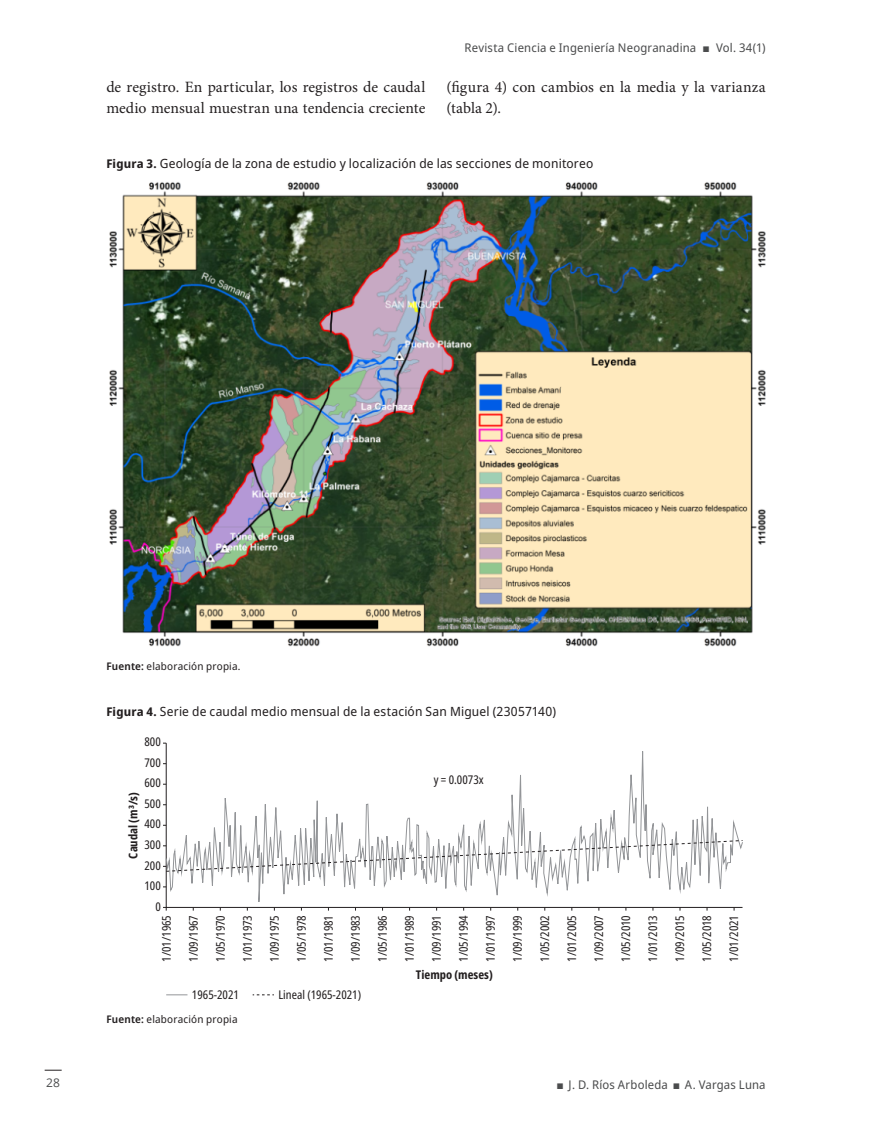
<style>
.page{position:relative;width:872px;height:1127px;background:#fff}
.page>*{position:absolute;margin:0;border:0;box-sizing:border-box;transform-origin:0 0}
._01_TextoCorrido{font:15.75px/20.2px "Minion Pro";letter-spacing:.005em;color:#231f20}
._06_TítuloFigura{font:12.75px "Noto Sans Display";letter-spacing:.01em;color:#231f20}
.t1{font:condensed 12px/20.5px "Noto Sans Display";color:#231f20;text-align:justify}
.t2{font:12px "Noto Sans Display";letter-spacing:.015em;color:#4b4c4d}
.t3{font:700 condensed 12px "Noto Sans Display";color:#231f20}
.t4{font:12px "Open Sans";color:#4b4c4d}
._06_FuenteTABLA{font:10.5px "Noto Sans Display";letter-spacing:.02em;color:#231f20}
.s1{font-weight:700;font-size:12px}
.s2{font-weight:600}
</style>
<div class="page">
<svg style="left:45px;top:1070px;width:17px;height:1px"></svg>
<img style="left:109px;top:182px;width:657px;height:465px">
<svg style="left:166px;top:994px;width:21px;height:1px"></svg>
<svg style="left:253px;top:994px;width:21px;height:1px"></svg>
<svg style="left:165px;top:742px;width:578px;height:169px"></svg>
<svg style="left:163px;top:840px;width:580px;height:32px"></svg>
<p class="t2" style="left:464px;top:39px;width:302px">Revista Ciencia e Ingeniería Neogranadina ■ Vol. 34(1)</p>
<p class="_01_TextoCorrido" style="left:106px;top:77px;width:320px">de registro. En particular, los registros de caudal medio mensual muestran una tendencia creciente</p>
<p class="_01_TextoCorrido" style="left:446px;top:77px;width:320px">(figura 4) con cambios en la media y la varianza (tabla 2).</p>
<p class="_06_TítuloFigura" style="left:106px;top:154px;width:488px"><span class="s1">Figura 3.</span> Geología de la zona de estudio y localización de las secciones de monitoreo</p>
<p class="_06_FuenteTABLA" style="left:106px;top:659px;width:136px"><span class="s2">Fuente:</span> elaboración propia.</p>
<p class="_06_TítuloFigura" style="left:106px;top:703px;width:451px"><span class="s1">Figura 4.</span> Serie de caudal medio mensual de la estación San Miguel (23057140)</p>
<p class="t1" style="left:144px;top:732px;width:18px">800</p>
<p class="t1" style="left:144px;top:752px;width:18px">700<br>600<br>500</p>
<p class="t3" style="left:125px;top:858px;width:68px;rotate:-90deg">Caudal (m3/s)</p>
<p class="t1" style="left:144px;top:814px;width:18px">400<br>300<br>200<br>100</p>
<p class="t1" style="left:155px;top:896px;width:7px">0</p>
<p class="t1" style="left:434px;top:770px;width:51px">y = 0.0073x</p>
<p class="t1" style="left:156px;top:962px;width:48px;rotate:-90deg">1/01/1965</p>
<p class="t1" style="left:183px;top:962px;width:48px;rotate:-90deg">1/09/1967</p>
<p class="t1" style="left:210px;top:962px;width:48px;rotate:-90deg">1/05/1970</p>
<p class="t1" style="left:237px;top:962px;width:48px;rotate:-90deg">1/01/1973</p>
<p class="t1" style="left:264px;top:962px;width:48px;rotate:-90deg">1/09/1975</p>
<p class="t1" style="left:291px;top:962px;width:48px;rotate:-90deg">1/05/1978</p>
<p class="t1" style="left:318px;top:962px;width:48px;rotate:-90deg">1/01/1981</p>
<p class="t1" style="left:345px;top:962px;width:48px;rotate:-90deg">1/09/1983</p>
<p class="t1" style="left:372px;top:962px;width:48px;rotate:-90deg">1/05/1986</p>
<p class="t1" style="left:399px;top:962px;width:48px;rotate:-90deg">1/01/1989</p>
<p class="t1" style="left:426px;top:962px;width:48px;rotate:-90deg">1/09/1991</p>
<p class="t1" style="left:453px;top:962px;width:48px;rotate:-90deg">1/05/1994</p>
<p class="t1" style="left:480px;top:962px;width:48px;rotate:-90deg">1/01/1997</p>
<p class="t1" style="left:507px;top:962px;width:48px;rotate:-90deg">1/09/1999</p>
<p class="t1" style="left:534px;top:962px;width:48px;rotate:-90deg">1/05/2002</p>
<p class="t1" style="left:561px;top:962px;width:48px;rotate:-90deg">1/01/2005</p>
<p class="t1" style="left:588px;top:962px;width:48px;rotate:-90deg">1/09/2007</p>
<p class="t1" style="left:615px;top:962px;width:48px;rotate:-90deg">1/05/2010</p>
<p class="t1" style="left:642px;top:962px;width:48px;rotate:-90deg">1/01/2013</p>
<p class="t1" style="left:669px;top:962px;width:48px;rotate:-90deg">1/09/2015</p>
<p class="t1" style="left:696px;top:962px;width:48px;rotate:-90deg">1/05/2018</p>
<p class="t1" style="left:723px;top:962px;width:48px;rotate:-90deg">1/01/2021</p>
<p class="t1" style="left:278px;top:984px;width:84px">Lineal (1965-2021)</p>
<p class="t3" style="left:416px;top:966px;width:78px">Tiempo (meses)</p>
<p class="t1" style="left:192px;top:984px;width:48px">1965-2021</p>
<p class="_06_FuenteTABLA" style="left:106px;top:1012px;width:133px"><span class="s2">Fuente:</span> elaboración propia</p>
<p class="t4" style="left:46px;top:1074px;width:15px">28</p>
<p class="t2" style="left:556px;top:1075px;width:211px">■ J. D. Ríos Arboleda ■ A. Vargas Luna</p>
</div>
